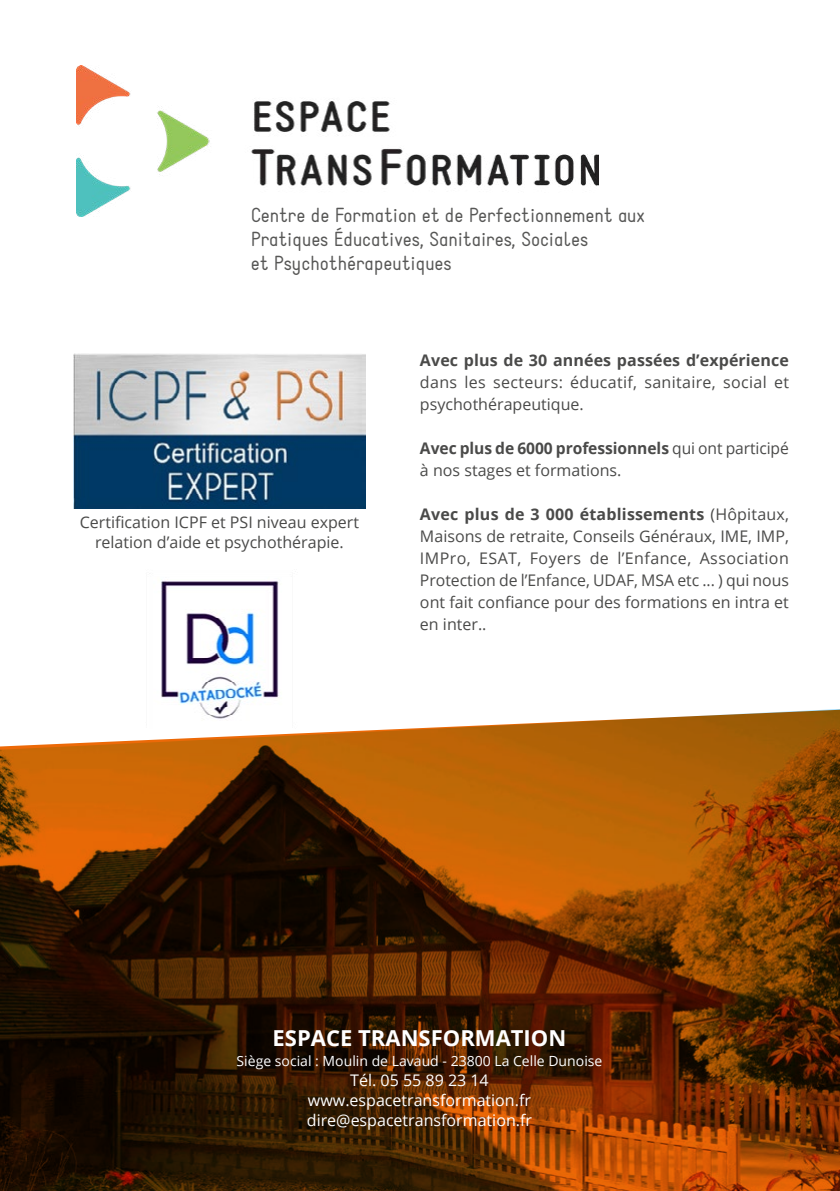
<style>
.page{position:relative;width:840px;height:1191px;background:#fff}
.page>*{position:absolute;margin:0;border:0;box-sizing:border-box;transform-origin:0 0}
.t1{font:700 22px "Open Sans";color:#fff}
.t2{font:20px/24px "Static";color:#575756}
.t3{font:16px/22px "Open Sans";color:#4a4a49}
.t4{font:16px/20px "Open Sans";color:#fff;text-align:center}
.t5{font:16px/22px "Open Sans";letter-spacing:.02em;color:#4a4a49}
.t6{font:700 16px "Open Sans";letter-spacing:.005em;color:#4a4a49}
.t7{font:14px "Open Sans";color:#fff}
.s1{font-weight:700}
</style>
<div class="page">
<svg style="left:0;top:709px;width:839px;height:482px;background:#6b3608"></svg>
<img style="left:76px;top:65px;width:522px;height:152px">
<img style="left:74px;top:353px;width:291px;height:155px">
<img style="left:74px;top:581px;width:291px;height:157px">
<p class="t2" style="left:251px;top:203px;width:395px">Centre de Formation et de Perfectionnement aux<br>Pratiques Éducatives, Sanitaires, Sociales<br>et Psychothérapeutiques</p>
<p class="t3" style="left:80px;top:512px;width:281px;line-height:20px;text-align:center">Certification ICPF et PSI niveau expert relation d’aide et psychothérapie.</p>
<p class="t6" style="left:420px;top:349px;width:370px">Avec plus de 30 années passées d’expérience</p>
<p class="t5" style="left:420px;top:370px;width:370px">dans les secteurs: éducatif, sanitaire, social et psychothérapeutique.</p>
<p class="t3" style="left:420px;top:436px;width:370px"><span class="s1">Avec plus de 6000 professionnels</span> qui ont participé à nos stages et formations.</p>
<p class="t3" style="left:420px;top:502px;width:370px;text-align:justify"><span class="s1">Avec plus de 3 000 établissements</span> (Hôpitaux, Maisons de retraite, Conseils Généraux, IME, IMP, IMPro, ESAT, Foyers de l’Enfance, Association Protection de l’Enfance, UDAF, MSA etc ... ) qui nous ont fait confiance pour des formations en intra et en inter..</p>
<h1 class="t1" style="left:272px;top:1023px;width:295px">ESPACE TRANSFORMATION</h1>
<p class="t7" style="left:236px;top:1051px;width:367px">Siège social : Moulin de Lavaud - 23800 La Celle Dunoise</p>
<p class="t4" style="left:307px;top:1070px;width:226px">Tél. 05 55 89 23 14 www.espacetransformation.fr dire@espacetransformation.fr</p>
</div>
